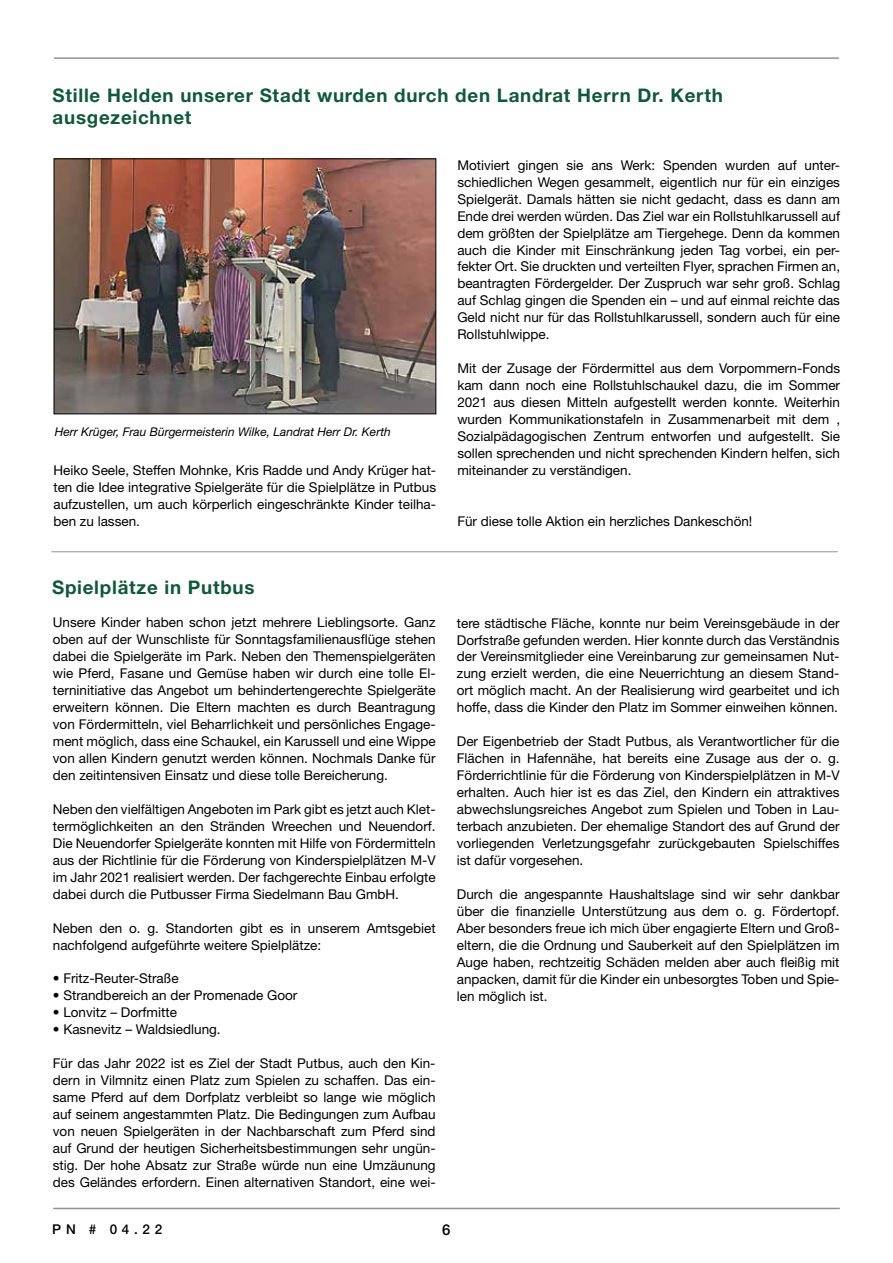
<style>
.page{position:relative;width:893px;height:1263px;background:#fff}
.page>*{position:absolute;margin:0;border:0;box-sizing:border-box;transform-origin:0 0}
.t1{font:700 18.75px/22.5px "Helvetica Neue LT Std";letter-spacing:.04em;color:#11583b}
.t2{font:500 15px "Helvetica Neue LT Std";color:#000}
.t3{font:13.5px/17px "Helvetica Neue LT Std";color:#000;text-align:justify}
.t4{font:500 13.5px "Helvetica Neue LT Std";color:#000}
.t5{font:italic 12px "Helvetica Neue LT";color:#000}
</style>
<div class="page">
<hr style="left:54px;top:57px;width:785px;height:2px;background:#949391">
<hr style="left:53px;top:1208px;width:787px;height:1px;background:#949391">
<img style="left:56px;top:161px;width:378px;height:251px">
<div style="left:54px;top:159px;width:382px;height:255px;border:1px solid #000"></div>
<hr style="left:51px;top:551px;width:787px;height:1px;background:#949391">
<h1 class="t1" style="left:53px;top:83px;width:672px">Stille Helden unserer Stadt wurden durch den Landrat Herrn Dr. Kerth ausgezeichnet</h1>
<p class="t5" style="left:55px;top:424px;width:338px">Herr Krüger, Frau Bürgermeisterin Wilke, Landrat Herr Dr. Kerth</p>
<p class="t3" style="left:53px;top:461px;width:384px">Heiko Seele, Steffen Mohnke, Kris Radde und Andy Krüger hat&shy;ten die Idee integrative Spielgeräte für die Spielplätze in Putbus aufzustellen, um auch körperlich eingeschränkte Kinder teilha&shy;ben zu lassen.</p>
<p class="t3" style="left:457px;top:156px;width:384px">Motiviert gingen sie ans Werk: Spenden wurden auf unter&shy;schiedlichen Wegen gesammelt, eigentlich nur für ein einziges Spielgerät. Damals hätten sie nicht gedacht, dass es dann am Ende drei werden würden. Das Ziel war ein Rollstuhlkarussell auf dem größten der Spielplätze am Tiergehege. Denn da kommen auch die Kinder mit Einschränkung jeden Tag vorbei, ein per&shy;fekter Ort. Sie druckten und verteilten Flyer, sprachen Firmen an, beantragten Fördergelder. Der Zuspruch war sehr groß. Schlag auf Schlag gingen die Spenden ein – und auf einmal reichte das Geld nicht nur für das Rollstuhlkarussell, sondern auch für eine Rollstuhlwippe.</p>
<p class="t3" style="left:457px;top:360px;width:384px">Mit der Zusage der Fördermittel aus dem Vorpommern-Fonds kam dann noch eine Rollstuhlschaukel dazu, die im Sommer 2021 aus diesen Mitteln aufgestellt werden konnte. Weiterhin wurden Kommunikationstafeln in Zusammenarbeit mit dem , Sozialpädagogischen Zentrum entworfen und aufgestellt. Sie sollen sprechenden und nicht sprechenden Kindern helfen, sich miteinander zu verständigen.</p>
<p class="t3" style="left:457px;top:512px;width:297px">Für diese tolle Aktion ein herzliches Dankeschön!</p>
<h1 class="t1" style="left:52px;top:575px;width:204px">Spielplätze in Putbus</h1>
<p class="t3" style="left:53px;top:614px;width:384px">Unsere Kinder haben schon jetzt mehrere Lieblingsorte. Ganz oben auf der Wunschliste für Sonntagsfamilienausflüge stehen dabei die Spielgeräte im Park. Neben den Themenspielgeräten wie Pferd, Fasane und Gemüse haben wir durch eine tolle El&shy;terninitiative das Angebot um behindertengerechte Spielgeräte erweitern können. Die Eltern machten es durch Beantragung von Fördermitteln, viel Beharrlichkeit und persönliches Engage&shy;ment möglich, dass eine Schaukel, ein Karussell und eine Wippe von allen Kindern genutzt werden können. Nochmals Danke für den zeitintensiven Einsatz und diese tolle Bereicherung.</p>
<p class="t3" style="left:53px;top:800px;width:384px">Neben den vielfältigen Angeboten im Park gibt es jetzt auch Klet&shy;termöglichkeiten an den Stränden Wreechen und Neuendorf.<br>Die Neuendorfer Spielgeräte konnten mit Hilfe von Fördermitteln aus der Richtlinie für die Förderung von Kinderspielplätzen M-V im Jahr 2021 realisiert werden. Der fachgerechte Einbau erfolgte dabei durch die Putbusser Firma Siedelmann Bau GmbH.</p>
<p class="t3" style="left:53px;top:919px;width:384px">Neben den o. g. Standorten gibt es in unserem Amtsgebiet nachfolgend aufgeführte weitere Spielplätze:</p>
<p class="t3" style="left:53px;top:970px;width:127px">• Fritz-Reuter-Straße</p>
<p class="t3" style="left:53px;top:987px;width:246px">• Strandbereich an der Promenade Goor</p>
<p class="t3" style="left:53px;top:1004px;width:126px">• Lonvitz – Dorfmitte</p>
<p class="t3" style="left:53px;top:1021px;width:169px">• Kasnevitz – Waldsiedlung.</p>
<p class="t3" style="left:53px;top:1055px;width:384px">Für das Jahr 2022 ist es Ziel der Stadt Putbus, auch den Kin&shy;dern in Vilmnitz einen Platz zum Spielen zu schaffen. Das ein&shy;same Pferd auf dem Dorfplatz verbleibt so lange wie möglich auf seinem angestammten Platz. Die Bedingungen zum Aufbau von neuen Spielgeräten in der Nachbarschaft zum Pferd sind auf Grund der heutigen Sicherheitsbestimmungen sehr ungün&shy;stig. Der hohe Absatz zur Straße würde nun eine Umzäunung des Geländes erfordern. Einen alternativen Standort, eine wei-</p>
<p class="t3" style="left:457px;top:614px;width:384px">tere städtische Fläche, konnte nur beim Vereinsgebäude in der Dorfstraße gefunden werden. Hier konnte durch das Verständnis der Vereinsmitglieder eine Vereinbarung zur gemeinsamen Nut&shy;zung erzielt werden, die eine Neuerrichtung an diesem Stand&shy;ort möglich macht. An der Realisierung wird gearbeitet und ich hoffe, dass die Kinder den Platz im Sommer einweihen können.</p>
<p class="t3" style="left:457px;top:733px;width:384px">Der Eigenbetrieb der Stadt Putbus, als Verantwortlicher für die Flächen in Hafennähe, hat bereits eine Zusage aus der o. g.<br>Förderrichtlinie für die Förderung von Kinderspielplätzen in M-V erhalten. Auch hier ist es das Ziel, den Kindern ein attraktives abwechslungsreiches Angebot zum Spielen und Toben in Lau&shy;terbach anzubieten. Der ehemalige Standort des auf Grund der vorliegenden Verletzungsgefahr zurückgebauten Spielschiffes ist dafür vorgesehen.</p>
<p class="t3" style="left:457px;top:885px;width:384px">Durch die angespannte Haushaltslage sind wir sehr dankbar über die finanzielle Unterstützung aus dem o. g. Fördertopf.<br>Aber besonders freue ich mich über engagierte Eltern und Groß&shy;eltern, die die Ordnung und Sauberkeit auf den Spielplätzen im Auge haben, rechtzeitig Schäden melden aber auch fleißig mit anpacken, damit für die Kinder ein unbesorgtes Toben und Spie&shy;len möglich ist.</p>
<p class="t4" style="left:52px;top:1221px;width:112px">PN # 04.22</p>
<p class="t2" style="left:442px;top:1221px;width:10px">6</p>
</div>
